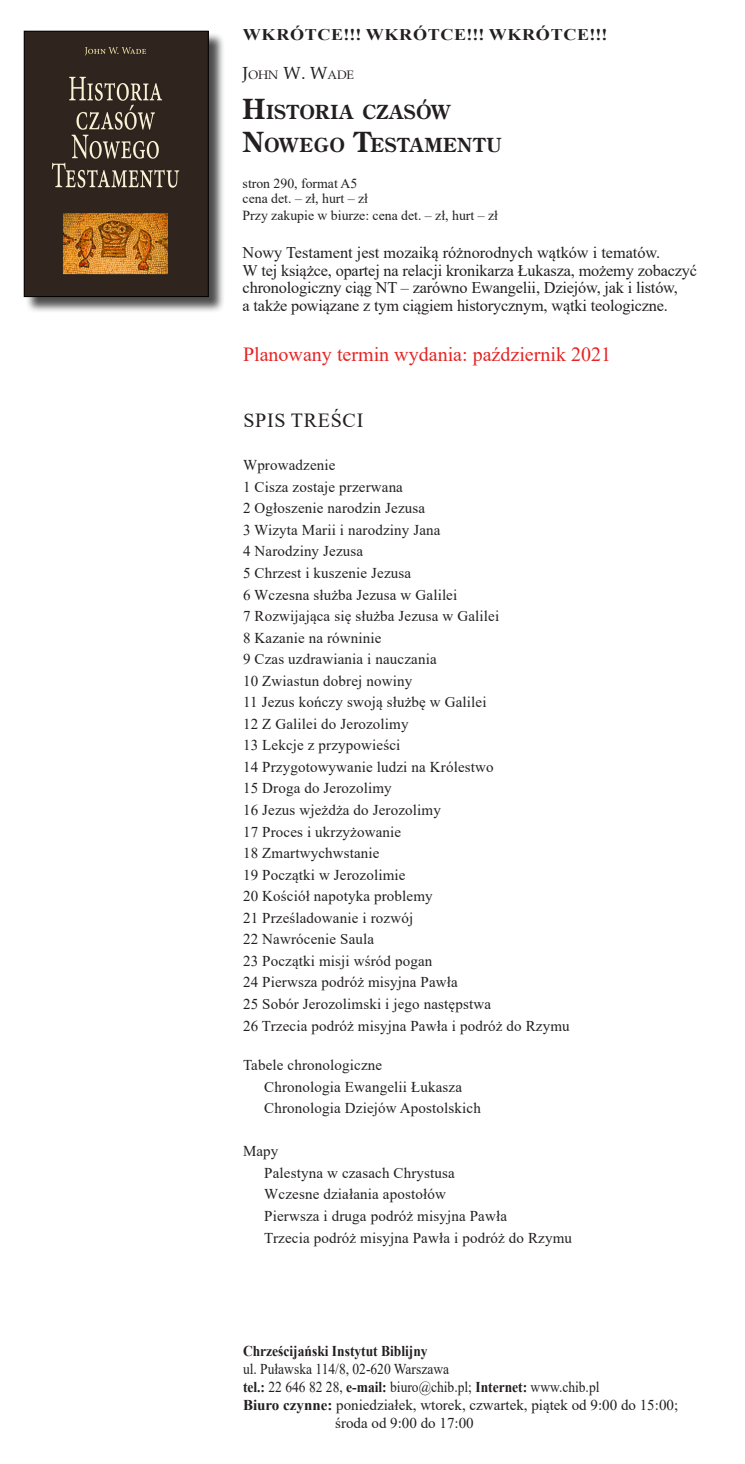
<style>
.page{position:relative;width:745px;height:1464px;background:#fff}
.page>*{position:absolute;margin:0;border:0;box-sizing:border-box;transform-origin:0 0}
.t1{font:20px "Times New Roman";color:#e52424}
.tyt_rozdziału{font:20px "Times New Roman";letter-spacing:.035em;color:#231f20}
.t2{font:700 19.25px/33px "Centurion Old";letter-spacing:.045em;color:#231f20}
.Standardowy{font:16.25px/17.5px "Times New Roman";letter-spacing:-.01em;color:#231f20}
.Nagłówek_1{font:700 16.25px "Times New Roman";letter-spacing:.035em;color:#231f20;scale:1.11 1}
.kst{font:15px "Times New Roman";letter-spacing:.01em;color:#231f20}
.kst-2{font:15px "Times New Roman";letter-spacing:.01em;color:#231f20;scale:.9 1}
.kst-3{font:700 15px "Times New Roman";color:#231f20;scale:.9 1}
.t3{font:13.75px/15px "Times New Roman";color:#231f20}
.Nagłówek_1-2{font:12.25px "Palm Springs";color:#231f20}
.s1{font-size:17.5px}
.s2{font-size:27.5px}
.s3{font-weight:700}
</style>
<div class="page">
<div style="left:25px;top:32px;width:200px;height:281px;background:#000;opacity:.7"></div>
<img style="left:26px;top:33px;width:180px;height:262px">
<div style="left:24px;top:31px;width:184px;height:266px;border:1px solid #000"></div>
<p class="Nagłówek_1" style="left:243px;top:23px;width:329px">WKRÓTCE!!! WKRÓTCE!!! WKRÓTCE!!!</p>
<p class="Nagłówek_1-2" style="left:242px;top:67px;width:113px"><span class="s1">J</span>OHN <span class="s1">W. W</span>ADE</p>
<p class="t2" style="left:242px;top:95px;width:260px"><span class="s2">H</span>ISTORIA CZASÓW<br><span class="s2">N</span>OWEGO <span class="s2">T</span>ESTAMENTU</p>
<p class="t3" style="left:242px;top:175px;width:127px">stron 290, format A5 cena det. – zł, hurt – zł</p>
<p class="t3" style="left:242px;top:207px;width:257px">Przy zakupie w biurze: cena det. – zł, hurt – zł</p>
<p class="Standardowy" style="left:242px;top:244px;width:455px">Nowy Testament jest mozaiką różnorodnych wątków i tematów.<br>W tej książce, opartej na relacji kronikarza Łukasza, możemy zobaczyć chronologiczny ciąg NT – zarówno Ewangelii, Dziejów, jak i listów,<br>a także powiązane z tym ciągiem historycznym, wątki teologiczne.</p>
<p class="t1" style="left:243px;top:340px;width:369px">Planowany termin wydania: październik 2021</p>
<p class="tyt_rozdziału" style="left:243px;top:406px;width:121px">SPIS TREŚCI</p>
<p class="kst" style="left:243px;top:454px;width:94px">Wprowadzenie</p>
<p class="kst" style="left:243px;top:476px;width:161px">1 Cisza zostaje przerwana</p>
<p class="kst" style="left:243px;top:497px;width:183px">2 Ogłoszenie narodzin Jezusa</p>
<p class="kst" style="left:243px;top:519px;width:199px">3 Wizyta Marii i narodziny Jana</p>
<p class="kst" style="left:243px;top:541px;width:122px">4 Narodziny Jezusa</p>
<p class="kst" style="left:243px;top:562px;width:170px">5 Chrzest i kuszenie Jezusa</p>
<p class="kst" style="left:243px;top:584px;width:216px">6 Wczesna służba Jezusa w Galilei</p>
<p class="kst" style="left:243px;top:605px;width:257px">7 Rozwijająca się służba Jezusa w Galilei</p>
<p class="kst" style="left:243px;top:627px;width:140px">8 Kazanie na równinie</p>
<p class="kst" style="left:243px;top:648px;width:195px">9 Czas uzdrawiania i nauczania</p>
<p class="kst" style="left:243px;top:670px;width:171px">10 Zwiastun dobrej nowiny</p>
<p class="kst" style="left:243px;top:691px;width:245px">11 Jezus kończy swoją służbę w Galilei</p>
<p class="kst" style="left:243px;top:713px;width:167px">12 Z Galilei do Jerozolimy</p>
<p class="kst" style="left:243px;top:734px;width:159px">13 Lekcje z przypowieści</p>
<p class="kst" style="left:243px;top:756px;width:252px">14 Przygotowywanie ludzi na Królestwo</p>
<p class="kst" style="left:243px;top:778px;width:150px">15 Droga do Jerozolimy</p>
<p class="kst" style="left:243px;top:799px;width:199px">16 Jezus wjeżdża do Jerozolimy</p>
<p class="kst" style="left:243px;top:821px;width:159px">17 Proces i ukrzyżowanie</p>
<p class="kst" style="left:243px;top:842px;width:138px">18 Zmartwychwstanie</p>
<p class="kst" style="left:243px;top:864px;width:164px">19 Początki w Jerozolimie</p>
<p class="kst" style="left:243px;top:885px;width:191px">20 Kościół napotyka problemy</p>
<p class="kst" style="left:243px;top:907px;width:171px">21 Prześladowanie i rozwój</p>
<p class="kst" style="left:243px;top:928px;width:132px">22 Nawrócenie Saula</p>
<p class="kst" style="left:243px;top:950px;width:191px">23 Początki misji wśród pogan</p>
<p class="kst" style="left:243px;top:971px;width:216px">24 Pierwsza podróż misyjna Pawła</p>
<p class="kst" style="left:243px;top:993px;width:249px">25 Sobór Jerozolimski i jego następstwa</p>
<p class="kst" style="left:243px;top:1015px;width:328px">26 Trzecia podróż misyjna Pawła i podróż do Rzymu</p>
<p class="kst" style="left:243px;top:1054px;width:140px">Tabele chronologiczne</p>
<p class="kst" style="left:264px;top:1076px;width:199px">Chronologia Ewangelii Łukasza</p>
<p class="kst" style="left:264px;top:1097px;width:218px">Chronologia Dziejów Apostolskich</p>
<p class="kst" style="left:243px;top:1140px;width:37px">Mapy</p>
<p class="kst" style="left:264px;top:1162px;width:192px">Palestyna w czasach Chrystusa</p>
<p class="kst" style="left:264px;top:1183px;width:183px">Wczesne działania apostołów</p>
<p class="kst" style="left:264px;top:1205px;width:244px">Pierwsza i druga podróż misyjna Pawła</p>
<p class="kst" style="left:264px;top:1226px;width:309px">Trzecia podróż misyjna Pawła i podróż do Rzymu</p>
<p class="kst-3" style="left:243px;top:1339px;width:207px">Chrześcijański Instytut Biblijny</p>
<p class="kst-2" style="left:243px;top:1358px;width:230px">ul. Puławska 114/8, 02-620 Warszawa</p>
<p class="kst-2" style="left:243px;top:1376px;width:397px"><span class="s3">tel.:</span> 22 646 82 28, <span class="s3">e-mail:</span> biuro@chib.pl; <span class="s3">Internet:</span> www.chib.pl</p>
<p class="kst" style="left:243px;top:1394px;width:436px"><span class="s3">Biuro czynne:</span> poniedziałek, wtorek, czwartek, piątek od 9:00 do 15:00;</p>
<p class="kst" style="left:335px;top:1412px;width:140px">środa od 9:00 do 17:00</p>
</div>
